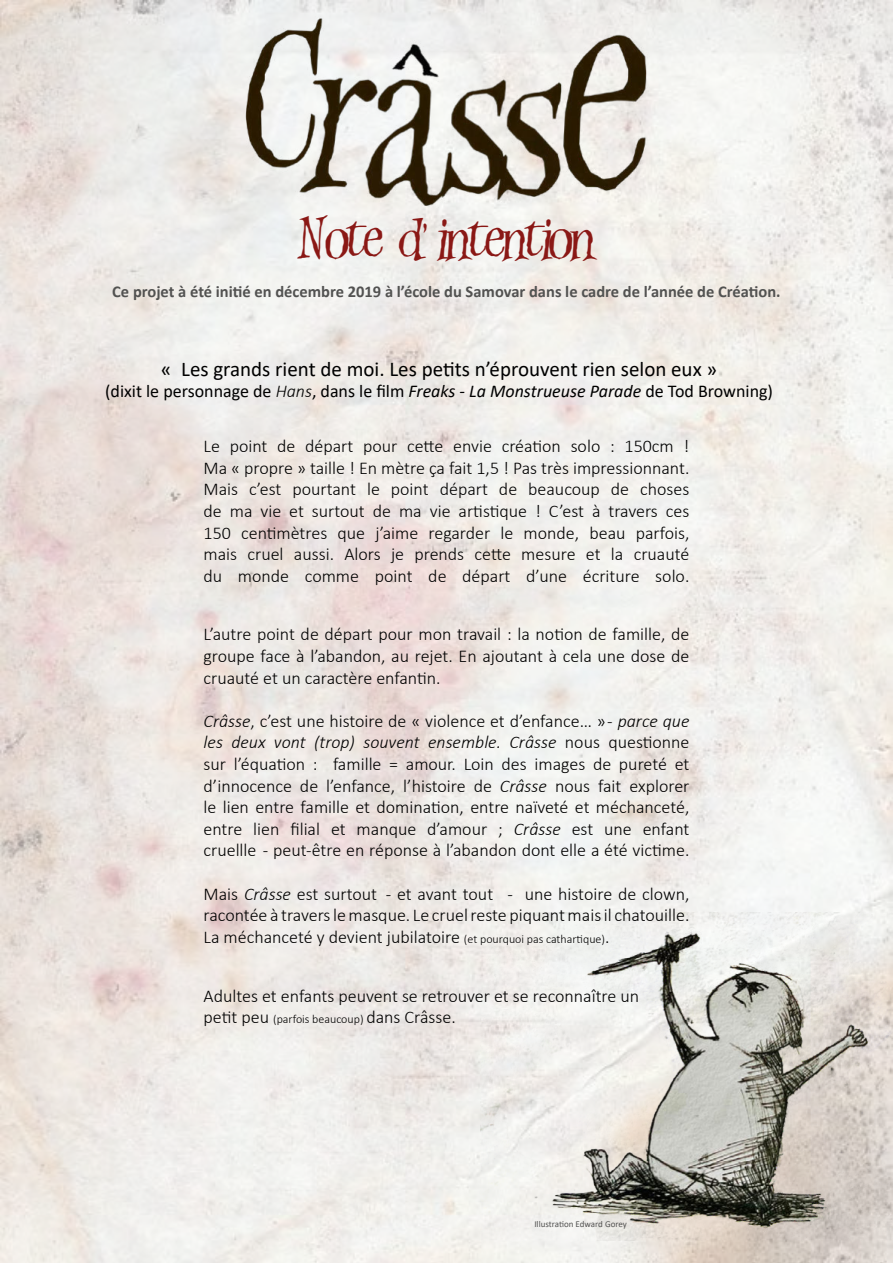
<style>
.page{position:relative;width:893px;height:1263px;background:#fff}
.page>*{position:absolute;margin:0;border:0;box-sizing:border-box;transform-origin:0 0}
.t1{font:45px "Witches Magic";letter-spacing:-.1em;color:#8a1815}
.t2{font:21px "Calibri";color:#000}
.t3{font:300 18px/21.6px "Calibri";color:#000;text-align:justify}
.t4{font:18px "Calibri";color:#000}
.t5{font:700 16.5px "Calibri";color:#525251}
.t6{font:9px "Calibri";color:#525251}
.s1{font-weight:300;font-style:italic}
.s2{font-style:italic}
.s3{font-size:12px}
</style>
<div class="page">
<img style="left:0;top:0;width:893px;height:1263px">
<img style="left:480px;top:912px;width:413px;height:328px">
<img style="left:223px;top:0;width:447px;height:230px">
<h1 class="t1" style="left:297px;top:212px;width:301px">Note d' intention</h1>
<p class="t5" style="left:112px;top:280px;width:670px">Ce projet à été initié en décembre 2019 à l’école du Samovar dans le cadre de l’année de Création.</p>
<p class="t2" style="left:161px;top:354px;width:558px">« Les grands rient de moi. Les petits n’éprouvent rien selon eux »</p>
<p class="t4" style="left:105px;top:384px;width:669px">(dixit le personnage de <span class="s1">Hans</span>, dans le film <span class="s2">Freaks - La Monstrueuse Parade</span> de Tod Browning)</p>
<p class="t3" style="left:204px;top:435px;width:487px">Le point de départ pour cette envie création solo : 150cm !<br>Ma « propre » taille ! En mètre ça fait 1,5 ! Pas très impressionnant.<br>Mais c’est pourtant le point départ de beaucoup de choses de ma vie et surtout de ma vie artistique ! C’est à travers ces 150 centimètres que j’aime regarder le monde, beau parfois, mais cruel aussi. Alors je prends cette mesure et la cruauté du monde comme point de départ d’une écriture solo.</p>
<p class="t3" style="left:204px;top:623px;width:487px">L’autre point de départ pour mon travail : la notion de famille, de groupe face à l’abandon, au rejet. En ajoutant à cela une dose de cruauté et un caractère enfantin.</p>
<p class="t3" style="left:204px;top:710px;width:487px"><span class="s2">Crâsse</span>, c’est une histoire de « violence et d’enfance… » - <span class="s2">parce que les deux vont (trop) souvent ensemble. Crâsse</span> nous questionne sur l’équation : famille = amour. Loin des images de pureté et d’innocence de l’enfance, l’histoire de <span class="s2">Crâsse</span> nous fait explorer le lien entre famille et domination, entre naïveté et méchanceté, entre lien filial et manque d’amour ; <span class="s2">Crâsse</span> est une enfant cruellle - peut-être en réponse à l’abandon dont elle a été victime.</p>
<p class="t3" style="left:204px;top:883px;width:487px">Mais <span class="s2">Crâsse</span> est surtout - et avant tout - une histoire de clown, racontée à travers le masque. Le cruel reste piquant mais il chatouille.<br>La méchanceté y devient jubilatoire <span class="s3">(et pourquoi pas cathartique)</span>.</p>
<p class="t3" style="left:204px;top:984px;width:437px">Adultes et enfants peuvent se retrouver et se reconnaître un petit peu <span class="s3">(parfois beaucoup)</span> dans Crâsse.</p>
<p class="t6" style="left:534px;top:1217px;width:94px">Illustration Edward Gorey</p>
</div>
